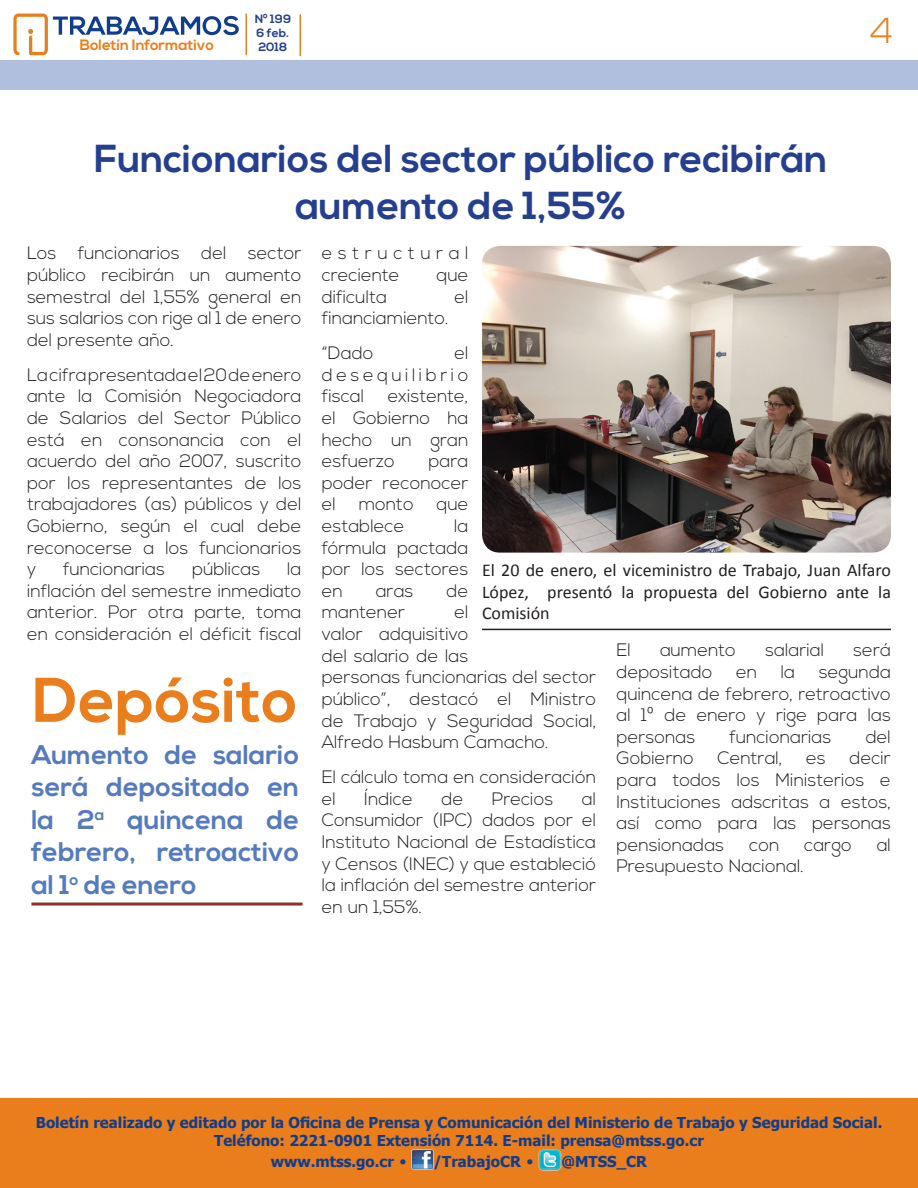
<style>
.page{position:relative;width:918px;height:1188px;background:#fff}
.page>*{position:absolute;margin:0;border:0;box-sizing:border-box;transform-origin:0 0}
.t1{font:700 63px "Nexa";color:#ea7e1d}
.t2{font:700 39px/46.8px "Nexa";color:#253f8e;text-align:center}
.t3{font:300 36px "Nexa";color:#ea7e1d}
.t4{font:700 27px/32.4px "Nexa";color:#557bbe;text-align:justify}
.t5{font:300 18px/21.6px "Nexa";color:#231f20;text-align:justify}
.t6{font:18px/21.6px "Calibri";color:#231f20;text-align:justify}
.t7{font:300 18px/21.6px "Nexa";letter-spacing:.305em;color:#231f20}
.t8{font:700 15px/18px "Tahoma";color:#103d8c;text-align:center}
.t9{font:700 15px "Nexa";color:#ea7e1d}
.t10{font:700 12px/14.4px "Nexa";color:#253f8e}
.s1{font-family:"Palatino";font-weight:400}
</style>
<div class="page">
<div style="left:0;top:60px;width:918px;height:29px;background:#b0bfdd"></div>
<svg style="left:13px;top:14px;width:226px;height:41px"></svg>
<hr style="left:245px;top:14px;width:2px;height:41px;background:#ea7e1d">
<hr style="left:299px;top:14px;width:2px;height:42px;background:#ea7e1d">
<div style="left:0;top:1098px;width:918px;height:90px;background:#ea7e1d"></div>
<img style="left:412px;top:1149px;width:22px;height:20px">
<img style="left:539px;top:1150px;width:22px;height:20px">
<img style="left:482px;top:246px;width:409px;height:307px">
<hr style="left:482px;top:629px;width:409px;height:1px;background:#231f20">
<hr style="left:31px;top:903px;width:272px;height:3px;background:#8f2f25">
<p class="t10" style="left:255px;top:12px;width:38px">Nº 199<br>6 feb.</p>
<p class="t9" style="left:80px;top:37px;width:136px">Boletín Informativo</p>
<p class="t10" style="left:258px;top:40px;width:31px">2018</p>
<h2 class="t2" style="left:94px;top:137px;width:735px">Funcionarios del sector público recibirán aumento de 1,55%</h2>
<h3 class="t3" style="left:870px;top:10px;width:25px">4</h3>
<p class="t5" style="left:27px;top:243px;width:276px">Los funcionarios del sector público recibirán un aumento semestral del 1,55% general en sus salarios con rige al 1 de enero del presente año.</p>
<p class="t5" style="left:27px;top:365px;width:276px">La cifra presentada el 20 de enero ante la Comisión Negociadora de Salarios del Sector Público está en consonancia con el acuerdo del año 2007, suscrito por los representantes de los trabajadores (as) públicos y del Gobierno, según el cual debe reconocerse a los funcionarios y</p>
<p class="t5" style="left:63px;top:559px;width:104px">funcionarias</p>
<p class="t5" style="left:192px;top:559px;width:70px">públicas</p>
<p class="t5" style="left:27px;top:559px;width:276px;text-indent:260px">la inflación del semestre inmediato anterior. Por otra parte, toma en consideración el déficit fiscal</p>
<h1 class="t1" style="left:33px;top:664px;width:266px">Depósito</h1>
<h3 class="t4" style="left:31px;top:739px;width:269px">Aumento de salario será depositado en la 2<sup>a</sup> quincena de febrero, retroactivo al 1<sup>o</sup> de enero</h3>
<p class="t7" style="left:322px;top:243px;width:148px">estructural creciente</p>
<p class="t5" style="left:437px;top:265px;width:33px">que</p>
<p class="t5" style="left:322px;top:286px;width:67px">dificulta</p>
<p class="t5" style="left:454px;top:286px;width:16px">el</p>
<p class="t5" style="left:322px;top:301px;width:128px;line-height:35.1px">financiamiento. “Dado</p>
<p class="t5" style="left:322px;top:343px;width:148px;text-indent:133px">el desequilibrio fiscal</p>
<p class="t5" style="left:322px;top:386px;width:148px;text-indent:66px">existente, el Gobierno ha hecho un gran esfuerzo</p>
<p class="t5" style="left:322px;top:451px;width:148px;text-indent:107px">para poder reconocer el</p>
<p class="t5" style="left:359px;top:494px;width:56px">monto</p>
<p class="t5" style="left:437px;top:494px;width:33px">que</p>
<p class="t5" style="left:322px;top:516px;width:84px">establece</p>
<p class="t5" style="left:322px;top:516px;width:148px;text-indent:132px">la fórmula pactada por los sectores en</p>
<p class="t6" style="left:482px;top:558px;width:410px">El 20 de enero, el viceministro de Trabajo, Juan Alfaro López, presentó la propuesta del Gobierno ante la Comisión</p>
<p class="t5" style="left:376px;top:581px;width:39px">aras</p>
<p class="t5" style="left:447px;top:581px;width:23px">de</p>
<p class="t5" style="left:322px;top:602px;width:85px">mantener</p>
<p class="t5" style="left:322px;top:602px;width:276px;text-align:left;text-indent:133px">el<br>valor adquisitivo<br>del salario de las<br>personas funcionarias del sector público”, destacó el Ministro de Trabajo y Seguridad Social,<br>Alfredo Hasbum Camacho.</p>
<p class="t5" style="left:322px;top:767px;width:276px">El cálculo toma en consideración el</p>
<p class="t5" style="left:616px;top:640px;width:16px">El</p>
<p class="t5" style="left:660px;top:640px;width:77px">aumento</p>
<p class="t5" style="left:765px;top:640px;width:60px">salarial</p>
<p class="t5" style="left:853px;top:640px;width:39px">será</p>
<p class="t5" style="left:616px;top:662px;width:97px">depositado</p>
<p class="t5" style="left:736px;top:662px;width:23px">en</p>
<p class="t5" style="left:781px;top:662px;width:16px">la</p>
<p class="t5" style="left:616px;top:662px;width:276px;text-indent:202px">segunda quincena de febrero, retroactivo al 1º de enero y rige para las personas</p>
<p class="t5" style="left:729px;top:727px;width:104px">funcionarias</p>
<p class="t5" style="left:866px;top:727px;width:27px">del</p>
<p class="t5" style="left:616px;top:748px;width:79px">Gobierno</p>
<p class="t5" style="left:717px;top:748px;width:67px">Central,</p>
<p class="t5" style="left:806px;top:748px;width:21px">es</p>
<p class="t5" style="left:616px;top:748px;width:276px;text-indent:233px">decir para todos los Ministerios e Instituciones adscritas a estos, así como para las personas pensionadas</p>
<p class="t5" style="left:364px;top:789px;width:50px">Índice</p>
<p class="t5" style="left:442px;top:789px;width:23px">de</p>
<p class="t5" style="left:492px;top:789px;width:63px">Precios</p>
<p class="t5" style="left:322px;top:789px;width:276px;text-indent:260px">al Consumidor (IPC) dados por el Instituto Nacional de Estadística y Censos (INEC) y que estableció la inflación del semestre anterior en un 1,55%.</p>
<p class="t5" style="left:749px;top:835px;width:32px">con</p>
<p class="t5" style="left:804px;top:835px;width:49px">cargo</p>
<p class="t5" style="left:877px;top:835px;width:16px">al</p>
<p class="t5" style="left:616px;top:856px;width:189px">Presupuesto Nacional.</p>
<p class="t8" style="left:36px;top:1113px;width:848px">Boletín realizado y editado por la Oficina de Prensa y Comunicación del Ministerio de Trabajo y Seguridad Social.<br>Teléfono: 2221-0901 Extensión 7114. E-mail: prensa@mtss.go.cr</p>
<p class="t8" style="left:271px;top:1152px;width:138px">www.mtss.go.cr <span class="s1">•</span></p>
<p class="t8" style="left:434px;top:1152px;width:102px">/TrabajoCR <span class="s1">•</span></p>
<p class="t8" style="left:561px;top:1152px;width:87px">@MTSS_CR</p>
</div>
